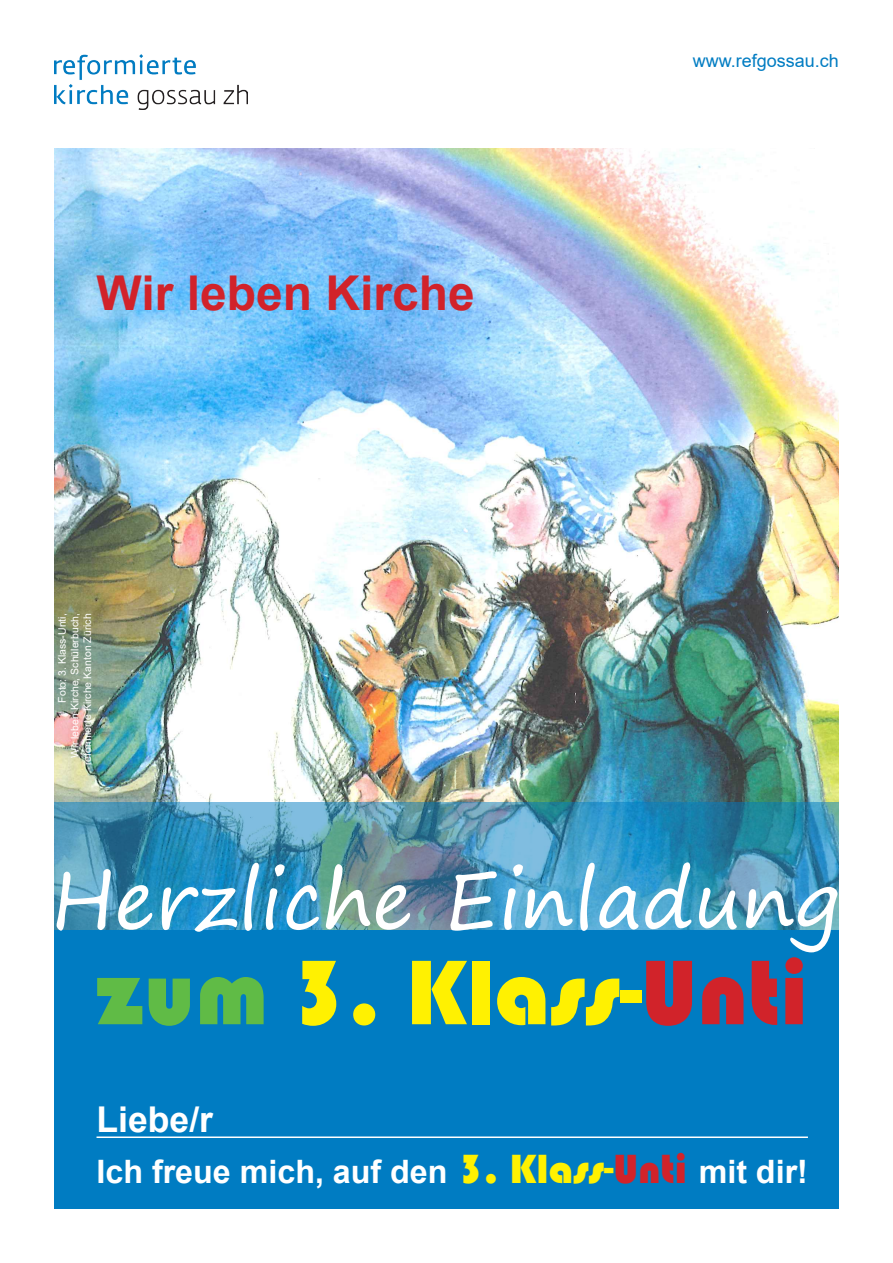
<style>
.page{position:relative;width:893px;height:1263px;background:#fff}
.page>*{position:absolute;margin:0;border:0;box-sizing:border-box;transform-origin:0 0}
.t1{font:95.1px "Bauhaus 93";color:#fff101}
.t2{font:78.75px "Segoe Print";color:#fff}
.t3{font:700 48px "Arial";color:#d1232a}
.t4{font:700 35.55px "Arial";color:#fff}
.t5{font:700 32.25px "Arial";color:#fff}
.t6{font:18px "Arial";color:#007cc2}
.t7{font:10.5px/12.6px "Arial";color:#fff;text-align:right}
.s1{color:#60bb46}
.s2{color:#d1232a}
.s3{font-family:"Bauhaus 93";font-weight:400;font-size:42px;color:#fff101}
.s4{font-family:"Bauhaus 93";font-weight:400;font-size:42px;color:#d1232a}
</style>
<div class="page">
<div style="left:54px;top:895px;width:785px;height:314px;background:#007cc2"></div>
<img style="left:54px;top:54px;width:193px;height:56px">
<img style="left:54px;top:149px;width:785px;height:654px">
<hr style="left:97px;top:1136px;width:711px;height:2px;background:#fff">
<img style="left:54px;top:803px;width:785px;height:127px">
<p class="t3" style="left:97px;top:260px;width:380px">Wir leben Kirche</p>
<p class="t7" style="left:56px;top:703px;width:91px;rotate:-90deg">Foto: 3. Klass-Unti,</p>
<p class="t7" style="left:68px;top:765px;width:153px;rotate:-90deg">Wir leben Kirche, Schülerbuch, reformierte Kirche Kanton Zürich</p>
<p class="t6" style="left:693px;top:48px;width:148px">www.refgossau.ch</p>
<p class="t2" style="left:51px;top:829px;width:790px">Herzliche Einladung</p>
<p class="t1" style="left:97px;top:939px;width:713px"><span class="s1">zum</span> 3. Klass-<span class="s2">Unti</span></p>
<p class="t4" style="left:97px;top:1095px;width:118px">Liebe/r</p>
<p class="t5" style="left:97px;top:1149px;width:713px">Ich freue mich, auf den <span class="s3">3. Klass-</span><span class="s4">Unti</span> mit dir!</p>
</div>
